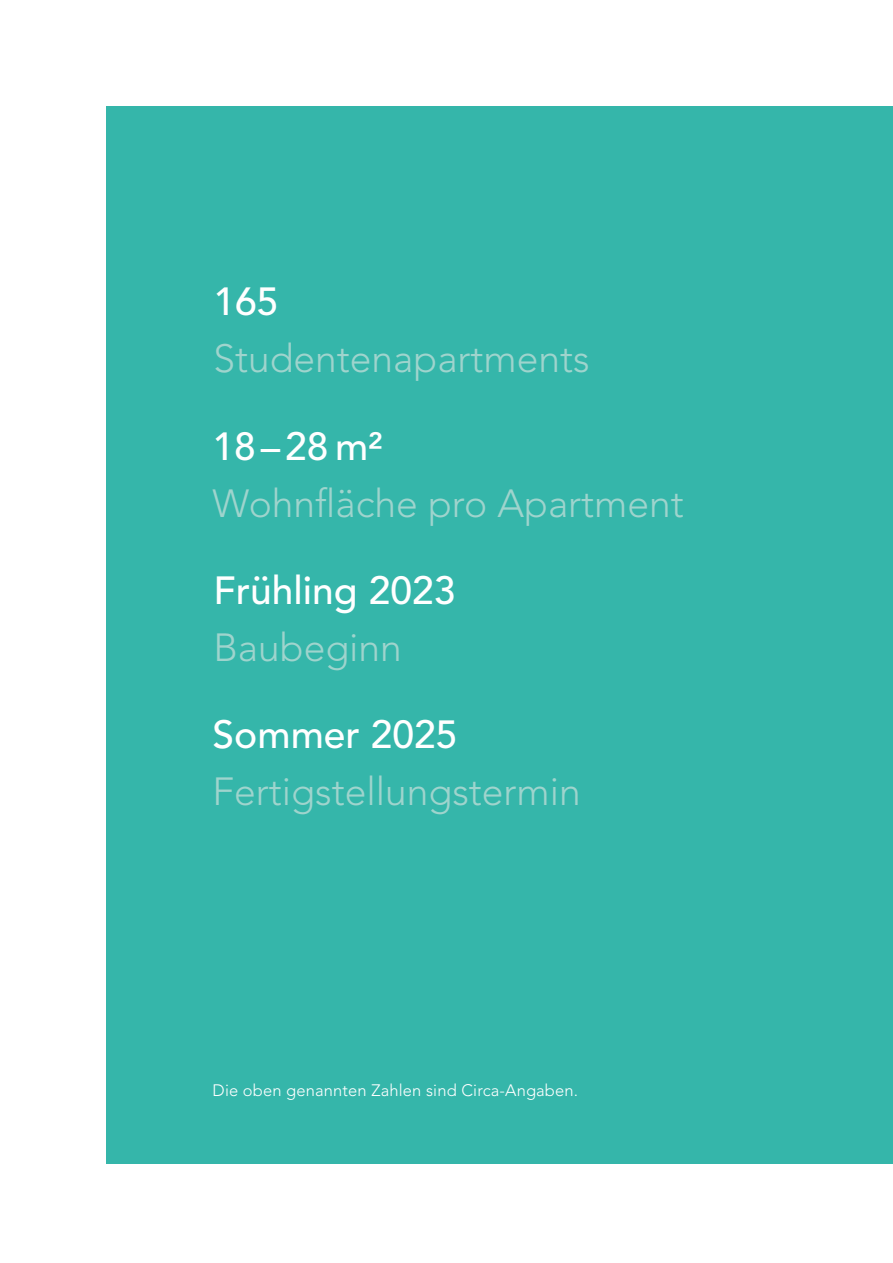
<style>
.page{position:relative;width:893px;height:1263px;background:#fff}
.page>*{position:absolute;margin:0;border:0;box-sizing:border-box;transform-origin:0 0}
.t1{font:300 39px "Avenir LT Std";color:#9fd4cd}
.t2{font:500 39px "Avenir LT Std";color:#fff}
.t3{font:300 16.5px "Avenir LT Std";letter-spacing:.01em;color:#fff}
</style>
<div class="page">
<div style="left:106px;top:106px;width:787px;height:1058px;background:#35b6aa"></div>
<p class="t2" style="left:213px;top:279px;width:67px">165</p>
<p class="t1" style="left:213px;top:336px;width:378px">Studentenapartments</p>
<p class="t2" style="left:213px;top:424px;width:171px">18–28m2</p>
<p class="t1" style="left:213px;top:480px;width:473px">Wohnfläche pro Apartment</p>
<p class="t2" style="left:213px;top:568px;width:243px">Frühling 2023</p>
<p class="t1" style="left:213px;top:625px;width:190px">Baubeginn</p>
<p class="t2" style="left:213px;top:712px;width:246px">Sommer 2025</p>
<p class="t1" style="left:213px;top:769px;width:370px">Fertigstellungstermin</p>
<p class="t3" style="left:213px;top:1081px;width:367px">Die oben genannten Zahlen sind Circa-Angaben.</p>
</div>
